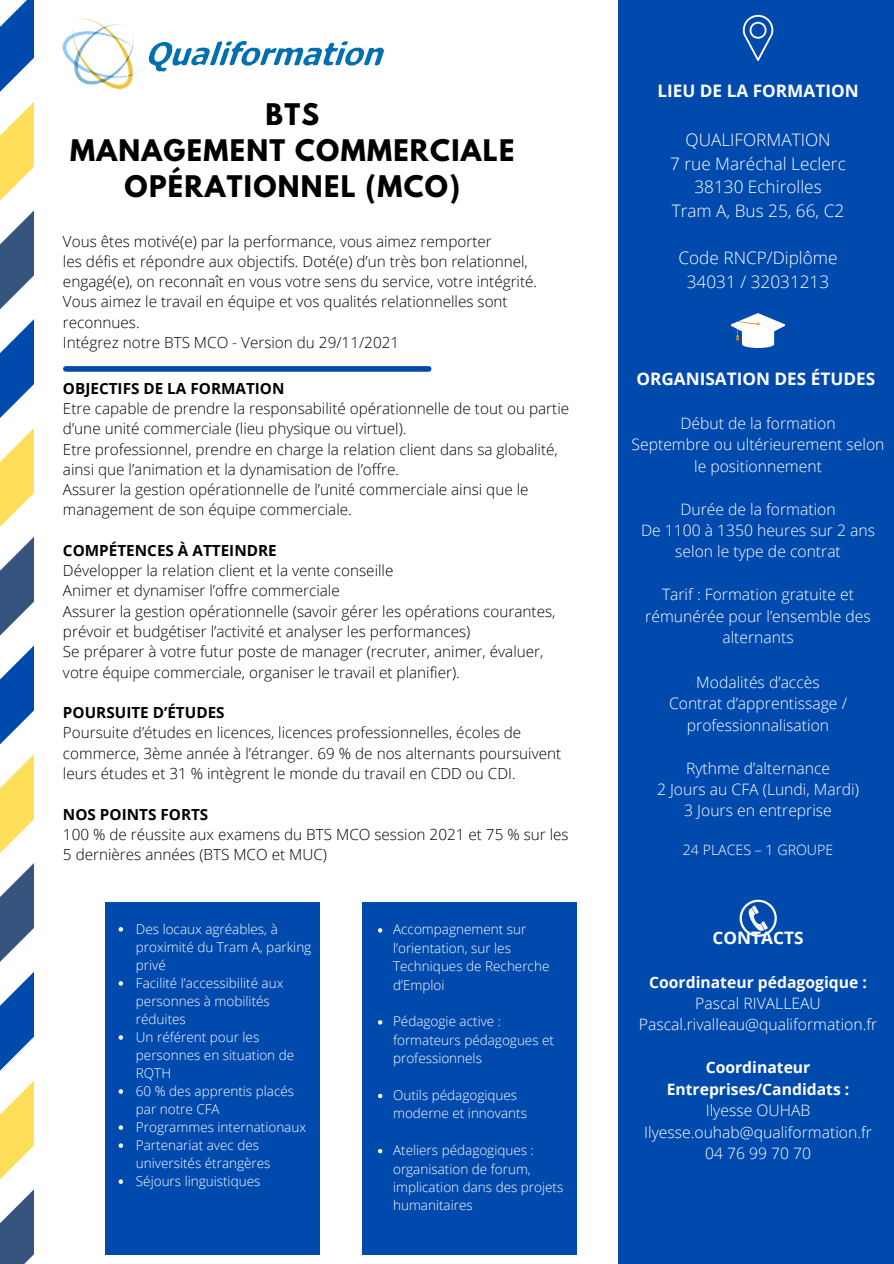
<style>
.page{position:relative;width:894px;height:1264px;background:#fff}
.page>*{position:absolute;margin:0;border:0;box-sizing:border-box;transform-origin:0 0}
.t1{font:700 26.4px/36px "League Spartan";letter-spacing:.05em;color:#000;text-align:center}
.t2{font:300 17.25px "Open Sans";color:#fff}
.t3{font:700 17.25px "Open Sans";color:#fff}
.t4{font:300 15.75px/21.5px "Open Sans";color:#fff;text-align:center}
.t5{font:700 15.75px/21.5px "Open Sans";color:#fff;text-align:center}
.t6{font:300 15.3px/20.2px "Open Sans";color:#000}
.t7{font:700 15.3px "Open Sans";color:#000}
.t8{font:300 14.25px "Open Sans";color:#fff}
.t9{font:300 13.5px/18.5px "Open Sans";color:#fff}
</style>
<div class="page">
<svg style="left:0;top:294px;width:34px;height:969px"></svg>
<img style="left:62px;top:18px;width:322px;height:72px">
<div style="left:618px;top:0;width:275px;height:1263px;background:#004aad"></div>
<svg style="left:730px;top:313px;width:54px;height:35px"></svg>
<svg style="left:739px;top:899px;width:37px;height:37px"></svg>
<div style="left:66px;top:366px;width:362px;height:6px;background:#004aad"></div>
<div style="left:106px;top:901px;width:213px;height:353px;background:#004aad"></div>
<div style="left:362px;top:901px;width:214px;height:353px;background:#004aad"></div>
<svg style="left:742px;top:15px;width:31px;height:46px"></svg>
<svg style="left:119px;top:927px;width:4px;height:4px"></svg>
<svg style="left:119px;top:981px;width:4px;height:4px"></svg>
<svg style="left:119px;top:1035px;width:4px;height:4px"></svg>
<svg style="left:119px;top:1089px;width:4px;height:4px"></svg>
<svg style="left:119px;top:1125px;width:4px;height:4px"></svg>
<svg style="left:119px;top:1143px;width:4px;height:4px"></svg>
<svg style="left:119px;top:1179px;width:4px;height:4px"></svg>
<svg style="left:378px;top:928px;width:4px;height:4px"></svg>
<svg style="left:378px;top:1020px;width:4px;height:4px"></svg>
<svg style="left:378px;top:1093px;width:4px;height:5px"></svg>
<svg style="left:378px;top:1149px;width:4px;height:4px"></svg>
<p class="t1" style="left:265px;top:100px;width:55px">BTS</p>
<p class="t1" style="left:70px;top:136px;width:445px">MANAGEMENT COMMERCIALE<br>OPÉRATIONNEL (MCO)</p>
<p class="t6" style="left:63px;top:230px;width:430px">Vous êtes motivé(e) par la performance, vous aimez remporter</p>
<p class="t6" style="left:63px;top:251px;width:475px">les défis et répondre aux objectifs. Doté(e) d’un très bon relationnel, engagé(e), on reconnaît en vous votre sens du service, votre intégrité.</p>
<p class="t6" style="left:63px;top:291px;width:446px">Vous aimez le travail en équipe et vos qualités relationnelles sont reconnues.</p>
<p class="t6" style="left:63px;top:332px;width:337px">Intégrez notre BTS MCO - Version du 29/11/2021</p>
<p class="t7" style="left:63px;top:377px;width:223px">OBJECTIFS DE LA FORMATION</p>
<p class="t6" style="left:63px;top:398px;width:507px">Etre capable de prendre la responsabilité opérationnelle de tout ou partie d’une unité commerciale (lieu physique ou virtuel).</p>
<p class="t6" style="left:63px;top:438px;width:496px">Etre professionnel, prendre en charge la relation client dans sa globalité, ainsi que l’animation et la dynamisation de l’offre.</p>
<p class="t6" style="left:63px;top:479px;width:467px">Assurer la gestion opérationnelle de l’unité commerciale ainsi que le management de son équipe commerciale.</p>
<p class="t7" style="left:63px;top:539px;width:215px">COMPÉTENCES À ATTEINDRE</p>
<p class="t6" style="left:63px;top:560px;width:332px">Développer la relation client et la vente conseille</p>
<p class="t6" style="left:63px;top:580px;width:278px">Animer et dynamiser l’offre commerciale</p>
<p class="t6" style="left:63px;top:600px;width:494px">Assurer la gestion opérationnelle (savoir gérer les opérations courantes, prévoir et budgétiser l’activité et analyser les performances)</p>
<p class="t6" style="left:63px;top:641px;width:482px">Se préparer à votre futur poste de manager (recruter, animer, évaluer, votre équipe commerciale, organiser le travail et planifier).</p>
<p class="t7" style="left:63px;top:701px;width:163px">POURSUITE D’ÉTUDES</p>
<p class="t6" style="left:63px;top:722px;width:499px">Poursuite d’études en licences, licences professionnelles, écoles de commerce, 3ème année à l’étranger. 69 % de nos alternants poursuivent leurs études et 31 % intègrent le monde du travail en CDD ou CDI.</p>
<p class="t7" style="left:63px;top:803px;width:147px">NOS POINTS FORTS</p>
<p class="t6" style="left:63px;top:823px;width:507px">100 % de réussite aux examens du BTS MCO session 2021 et 75 % sur les<br>5 dernières années (BTS MCO et MUC)</p>
<p class="t9" style="left:136px;top:919px;width:177px;line-height:18px">Des locaux agréables, à proximité du Tram A, parking privé</p>
<p class="t9" style="left:136px;top:973px;width:149px;line-height:18px">Facilité l’accessibilité aux personnes à mobilités réduites</p>
<p class="t9" style="left:136px;top:1027px;width:160px;line-height:18px">Un référent pour les personnes en situation de<br>RQTH</p>
<p class="t9" style="left:136px;top:1081px;width:160px;line-height:18px">60 % des apprentis placés par notre CFA</p>
<p class="t9" style="left:136px;top:1117px;width:172px">Programmes internationaux</p>
<p class="t9" style="left:136px;top:1135px;width:136px;line-height:18px">Partenariat avec des universités étrangères</p>
<p class="t9" style="left:136px;top:1171px;width:126px">Séjours linguistiques</p>
<p class="t9" style="left:393px;top:919px;width:158px">Accompagnement sur l’orientation, sur les<br>Techniques de Recherche d’Emploi</p>
<p class="t9" style="left:393px;top:1011px;width:162px">Pédagogie active : formateurs pédagogues et professionnels</p>
<p class="t9" style="left:393px;top:1085px;width:135px">Outils pédagogiques moderne et innovants</p>
<p class="t9" style="left:393px;top:1140px;width:172px">Ateliers pédagogiques : organisation de forum, implication dans des projets humanitaires</p>
<p class="t3" style="left:657px;top:78px;width:203px">LIEU DE LA FORMATION</p>
<p class="t2" style="left:685px;top:128px;width:146px">QUALIFORMATION</p>
<p class="t2" style="left:670px;top:151px;width:177px">7 rue Maréchal Leclerc</p>
<p class="t2" style="left:694px;top:175px;width:129px">38130 Echirolles</p>
<p class="t2" style="left:671px;top:199px;width:174px">Tram A, Bus 25, 66, C2</p>
<p class="t2" style="left:678px;top:246px;width:160px">Code RNCP/Diplôme</p>
<p class="t2" style="left:686px;top:270px;width:144px">34031 / 32031213</p>
<p class="t3" style="left:636px;top:366px;width:240px">ORGANISATION DES ÉTUDES</p>
<p class="t4" style="left:680px;top:412px;width:157px">Début de la formation</p>
<p class="t4" style="left:631px;top:433px;width:254px">Septembre ou ultérieurement selon le positionnement</p>
<p class="t4" style="left:680px;top:497px;width:157px">Durée de la formation</p>
<p class="t4" style="left:640px;top:519px;width:235px">De 1100 à 1350 heures sur 2 ans selon le type de contrat</p>
<p class="t4" style="left:645px;top:583px;width:227px">Tarif : Formation gratuite et rémunérée pour l’ensemble des alternants</p>
<p class="t4" style="left:696px;top:671px;width:125px">Modalités d’accès</p>
<p class="t4" style="left:669px;top:692px;width:179px">Contrat d’apprentissage / professionnalisation</p>
<p class="t4" style="left:685px;top:756px;width:145px">Rythme d’alternance</p>
<p class="t4" style="left:656px;top:778px;width:203px">2 Jours au CFA (Lundi, Mardi)</p>
<p class="t4" style="left:684px;top:799px;width:149px">3 Jours en entreprise</p>
<p class="t8" style="left:682px;top:839px;width:152px">24 PLACES – 1 GROUPE</p>
<p class="t3" style="left:712px;top:925px;width:92px">CONTACTS</p>
<p class="t5" style="left:649px;top:970px;width:219px">Coordinateur pédagogique :</p>
<p class="t4" style="left:695px;top:992px;width:127px">Pascal RIVALLEAU</p>
<p class="t4" style="left:638px;top:1013px;width:240px">Pascal.rivalleau@qualiformation.fr</p>
<p class="t5" style="left:666px;top:1056px;width:184px">Coordinateur<br>Entreprises/Candidats :</p>
<p class="t4" style="left:705px;top:1099px;width:106px">Ilyesse OUHAB</p>
<p class="t4" style="left:644px;top:1120px;width:229px">Ilyesse.ouhab@qualiformation.fr</p>
<p class="t4" style="left:704px;top:1141px;width:107px">04 76 99 70 70</p>
</div>
